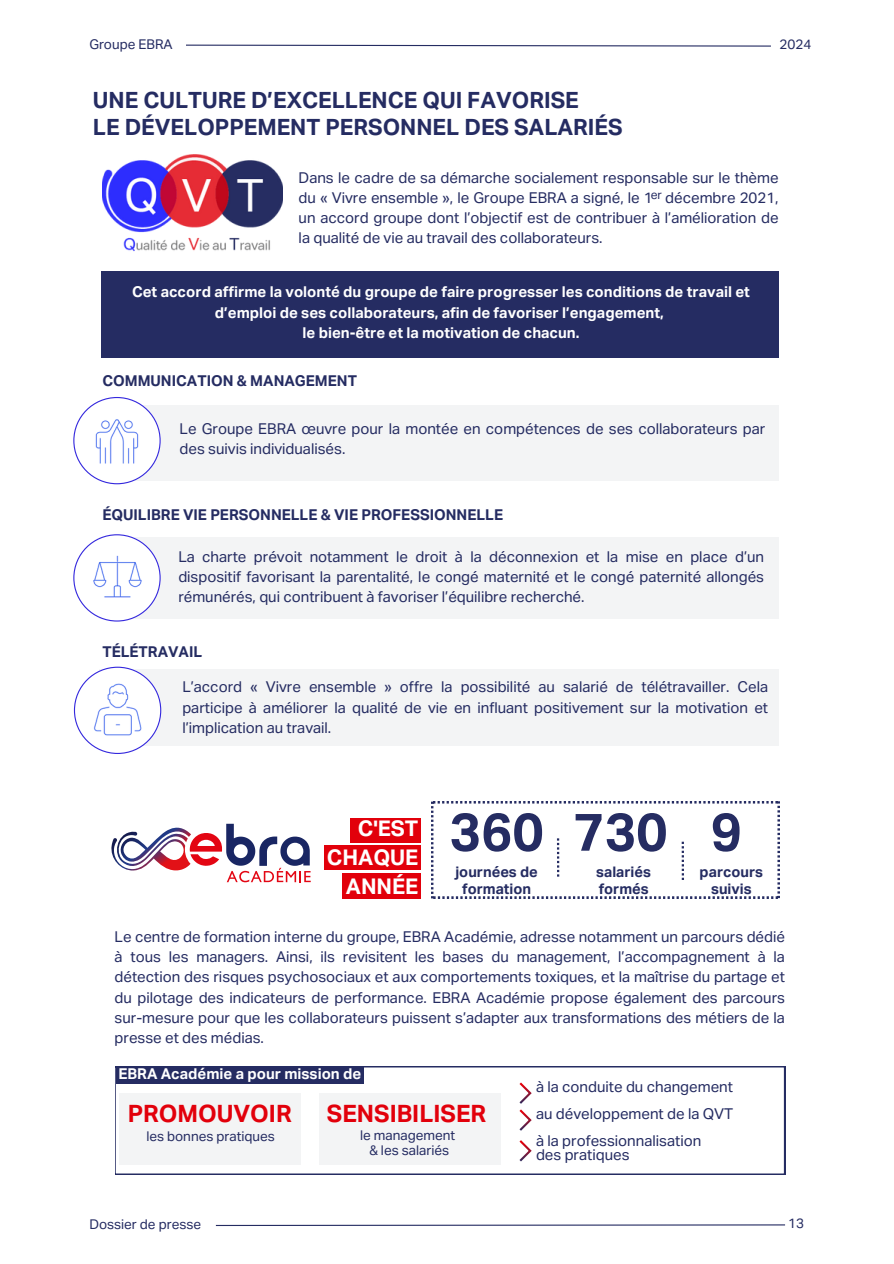
<style>
.page{position:relative;width:894px;height:1264px;background:#fff}
.page>*{position:absolute;margin:0;border:0;box-sizing:border-box;transform-origin:0 0}
.t1{font:700 53.1px "Aktiv Grotesk";color:#252c62}
.t2{font:700 24px "Aktiv Grotesk";color:#e2000b}
.t3{font:700 22.5px/27px "Aktiv Grotesk";color:#252c62}
.t4{font:700 21.75px/29.2px "Aktiv Grotesk";color:#fff;text-align:right}
.t5{font:15px/20.2px "Aktiv Grotesk";color:#252c62;text-align:justify}
.t6{font:700 15px/20.2px "Aktiv Grotesk";color:#fff;text-align:center}
.t7{font:700 15px "Aktiv Grotesk";color:#252c62}
.t8{font:700 14.7px/17.1px "Aktiv Grotesk";color:#252c62;text-align:center}
.t9{font:13.5px/14.7px "Aktiv Grotesk";color:#252c62;text-align:center}
.t10{font:12px "Aktiv Grotesk";color:#252c62}
</style>
<div class="page">
<svg style="left:215px;top:1224px;width:571px;height:2px"></svg>
<img style="left:102px;top:154px;width:180px;height:98px">
<svg style="left:111px;top:823px;width:199px;height:59px"></svg>
<svg style="left:431px;top:801px;width:348px;height:97px"></svg>
<div style="left:350px;top:818px;width:71px;height:24px;background:#e2000b"></div>
<div style="left:324px;top:845px;width:97px;height:25px;background:#e2000b"></div>
<div style="left:342px;top:872px;width:79px;height:26px;background:#e2000b"></div>
<div style="left:101px;top:271px;width:677px;height:86px;background:#252c62"></div>
<div style="left:99px;top:537px;width:679px;height:81px;background:#f3f4f5"></div>
<div style="left:99px;top:669px;width:679px;height:77px;background:#f3f4f5"></div>
<div style="left:102px;top:405px;width:676px;height:75px;background:#f3f4f5"></div>
<svg style="left:73px;top:397px;width:88px;height:87px"></svg>
<img style="left:88px;top:412px;width:58px;height:58px">
<svg style="left:115px;top:1066px;width:669px;height:108px"></svg>
<div style="left:119px;top:1092px;width:182px;height:72px;background:#f3f4f5"></div>
<svg style="left:519px;top:1082px;width:12px;height:21px"></svg>
<svg style="left:519px;top:1109px;width:12px;height:21px"></svg>
<svg style="left:519px;top:1140px;width:12px;height:21px"></svg>
<div style="left:116px;top:1066px;width:248px;height:17px;background:#252c62"></div>
<svg style="left:73px;top:534px;width:88px;height:87px"></svg>
<img style="left:88px;top:548px;width:59px;height:59px">
<svg style="left:74px;top:666px;width:87px;height:88px"></svg>
<img style="left:89px;top:681px;width:57px;height:57px">
<svg style="left:186px;top:44px;width:585px;height:3px"></svg>
<p class="t9" style="left:89px;top:37px;width:85px">Groupe EBRA</p>
<h4 class="t9" style="left:779px;top:38px;width:33px">2024</h4>
<h3 class="t3" style="left:93px;top:88px;width:531px">UNE CULTURE D’EXCELLENCE QUI FAVORISE<br>LE DÉVELOPPEMENT PERSONNEL DES SALARIÉS</h3>
<p class="t5" style="left:298px;top:168px;width:481px">Dans le cadre de sa démarche socialement responsable sur le thème du « Vivre ensemble », le Groupe EBRA a signé, le 1 décembre 2021, un accord groupe dont l’objectif est de contribuer à l’amélioration de la qualité de vie au travail des collaborateurs.</p>
<h4 class="t6" style="left:132px;top:283px;width:619px">Cet accord affirme la volonté du groupe de faire progresser les conditions de travail et d’emploi de ses collaborateurs, afin de favoriser l’engagement,<br>le bien-être et la motivation de chacun.</h4>
<p class="t10" style="left:650px;top:189px;width:13px">er</p>
<p class="t7" style="left:102px;top:374px;width:256px">COMMUNICATION &amp; MANAGEMENT</p>
<h2 class="t5" style="left:179px;top:419px;width:587px">Le Groupe EBRA œuvre pour la montée en compétences de ses collaborateurs par des suivis individualisés.</h2>
<p class="t7" style="left:102px;top:508px;width:402px">ÉQUILIBRE VIE PERSONNELLE &amp; VIE PROFESSIONNELLE</p>
<h4 class="t5" style="left:178px;top:548px;width:587px">La charte prévoit notamment le droit à la déconnexion et la mise en place d’un dispositif favorisant la parentalité, le congé maternité et le congé paternité allongés rémunérés, qui contribuent à favoriser l’équilibre recherché.</h4>
<p class="t7" style="left:102px;top:645px;width:101px">TÉLÉTRAVAIL</p>
<h2 class="t5" style="left:182px;top:678px;width:587px">L’accord « Vivre ensemble » offre la possibilité au salarié de télétravailler. Cela participe à améliorer la qualité de vie en influant positivement sur la motivation et l’implication au travail.</h2>
<p class="t4" style="left:327px;top:815px;width:93px">C'EST<br>CHAQUE</p>
<h4 class="t4" style="left:346px;top:873px;width:74px">ANNÉE</h4>
<h4 class="t1" style="left:449px;top:809px;width:96px">360</h4>
<h3 class="t8" style="left:455px;top:864px;width:84px">journées de formation</h3>
<p class="t1" style="left:573px;top:809px;width:96px">730</p>
<h4 class="t8" style="left:596px;top:864px;width:56px">salariés</h4>
<p class="t8" style="left:598px;top:881px;width:51px">formés</p>
<h4 class="t1" style="left:710px;top:809px;width:33px">9</h4>
<h3 class="t8" style="left:699px;top:864px;width:65px">parcours</h3>
<p class="t8" style="left:711px;top:881px;width:42px">suivis</p>
<h2 class="t5" style="left:115px;top:927px;width:671px">Le centre de formation interne du groupe, EBRA Académie, adresse notamment un parcours dédié à tous les managers. Ainsi, ils revisitent les bases du management, l’accompagnement à la détection des risques psychosociaux et aux comportements toxiques, et la maîtrise du partage et du pilotage des indicateurs de performance. EBRA Académie propose également des parcours sur-mesure pour que les collaborateurs puissent s’adapter aux transformations des métiers de la presse et des médias.</h2>
<h4 class="t6" style="left:118px;top:1064px;width:244px">EBRA Académie a pour mission de</h4>
<p class="t2" style="left:128px;top:1103px;width:165px">PROMOUVOIR</p>
<p class="t9" style="left:146px;top:1130px;width:130px">les bonnes pratiques</p>
<h4 class="t2" style="left:327px;top:1103px;width:161px">SENSIBILISER</h4>
<h4 class="t9" style="left:360px;top:1128px;width:97px">le management &amp; les salariés</h4>
<p class="t5" style="left:536px;top:1077px;width:198px">à la conduite du changement</p>
<h4 class="t5" style="left:536px;top:1104px;width:199px">au développement de la QVT</h4>
<p class="t5" style="left:536px;top:1135px;width:167px;line-height:13.5px">à la professionnalisation des pratiques</p>
<h4 class="t9" style="left:89px;top:1217px;width:113px">Dossier de presse</h4>
<h5 class="t9" style="left:788px;top:1217px;width:17px">13</h5>
</div>
